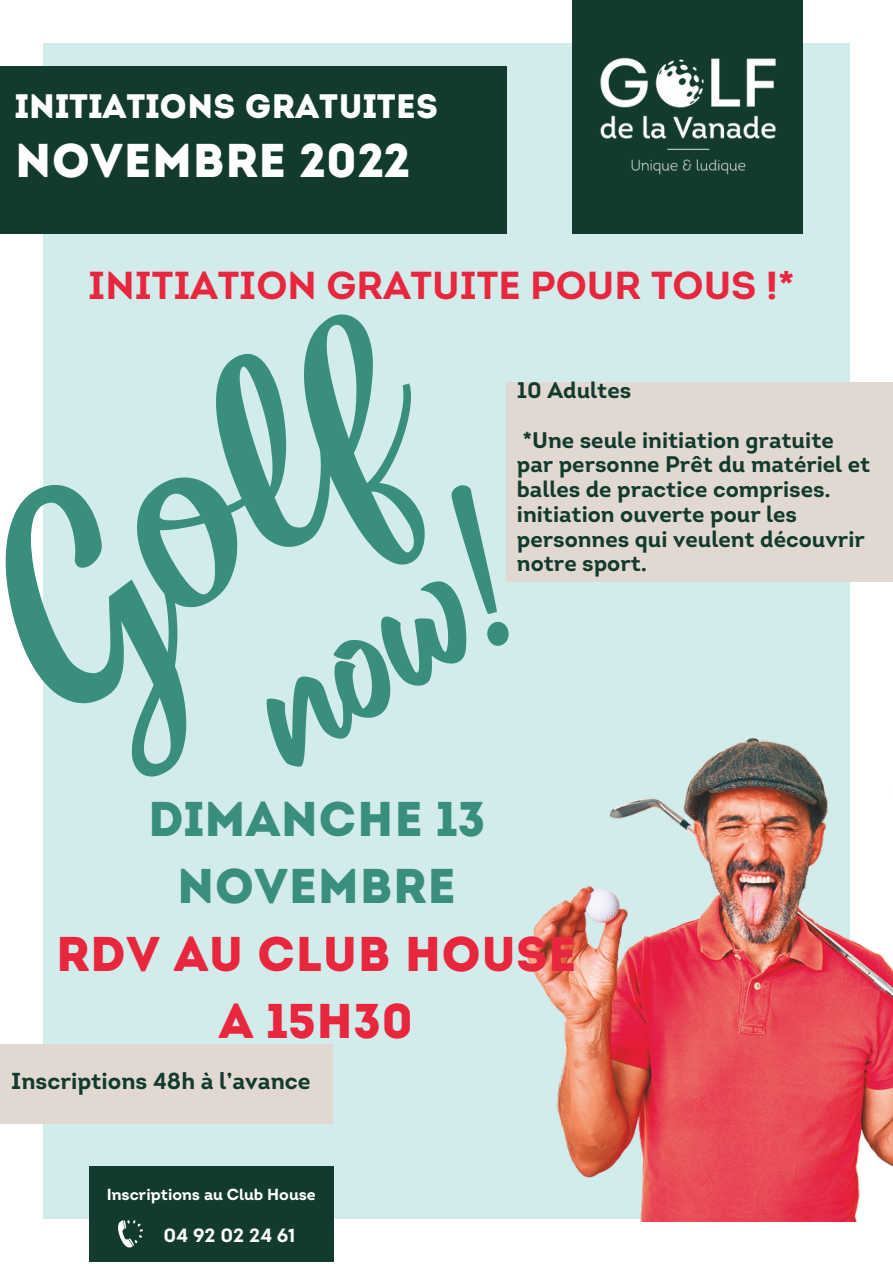
<style>
.page{position:relative;width:893px;height:1264px;background:#fff}
.page>*{position:absolute;margin:0;border:0;box-sizing:border-box;transform-origin:0 0}
.t1{font:48.75px/67.5px "Intro";color:#e8263e;text-align:center}
.t2{font:48.75px/67.5px "Intro";color:#3a8e7d;text-align:center}
.t3{font:47.4px "Intro";color:#fff}
.t4{font:700 39px "Intro";color:#e8263e}
.t5{font:33.9px "Intro";color:#fff}
.t6{font:700 23.1px "Intro";color:#133a2e}
.t7{font:700 22.5px/24.8px "Intro";color:#133a2e}
.t8{font:19.2px "Intro Trial Bd";color:#fff}
.t9{font:16.05px "Intro Trial Bd";color:#fff}
</style>
<div class="page">
<div style="left:43px;top:44px;width:806px;height:1174px;background:#d2ebeb"></div>
<div style="left:572px;top:0;width:231px;height:234px;background:#133a2e"></div>
<img style="left:600px;top:57px;width:176px;height:118px">
<div style="left:89px;top:1166px;width:244px;height:95px;background:#133a2e"></div>
<svg style="left:118px;top:1220px;width:25px;height:27px"></svg>
<div style="left:0;top:66px;width:506px;height:168px;background:#133a2e"></div>
<img style="left:521px;top:725px;width:371px;height:496px">
<div style="left:506px;top:382px;width:386px;height:199px;background:#e1d9d1"></div>
<div style="left:0;top:1044px;width:333px;height:79px;background:#e1d9d1"></div>
<svg style="left:517px;top:581px;width:23px;height:191px"></svg>
<svg style="left:5px;top:314px;width:512px;height:463px"></svg>
<h3 class="t5" style="left:15px;top:92px;width:425px">INITIATIONS GRATUITES</h3>
<h2 class="t3" style="left:15px;top:142px;width:396px">NOVEMBRE 2022</h2>
<h3 class="t4" style="left:88px;top:270px;width:708px">INITIATION GRATUITE POUR TOUS !*</h3>
<p class="t7" style="left:517px;top:368px;width:318px;line-height:49.5px">10 Adultes<br>*Une seule initiation gratuite</p>
<p class="t7" style="left:517px;top:454px;width:355px">par personne Prêt du matériel et balles de practice comprises. initiation ouverte pour les personnes qui veulent découvrir notre sport.</p>
<h1 class="t2" style="left:148px;top:789px;width:339px">DIMANCHE 13<br>NOVEMBRE</h1>
<h1 class="t1" style="left:56px;top:924px;width:522px">RDV AU CLUB HOUSE<br>A 15H30</h1>
<p class="t6" style="left:11px;top:1071px;width:301px">Inscriptions 48h à l’avance</p>
<p class="t9" style="left:107px;top:1184px;width:210px">Inscriptions au Club House</p>
<p class="t8" style="left:163px;top:1224px;width:133px">04 92 02 24 61</p>
</div>
